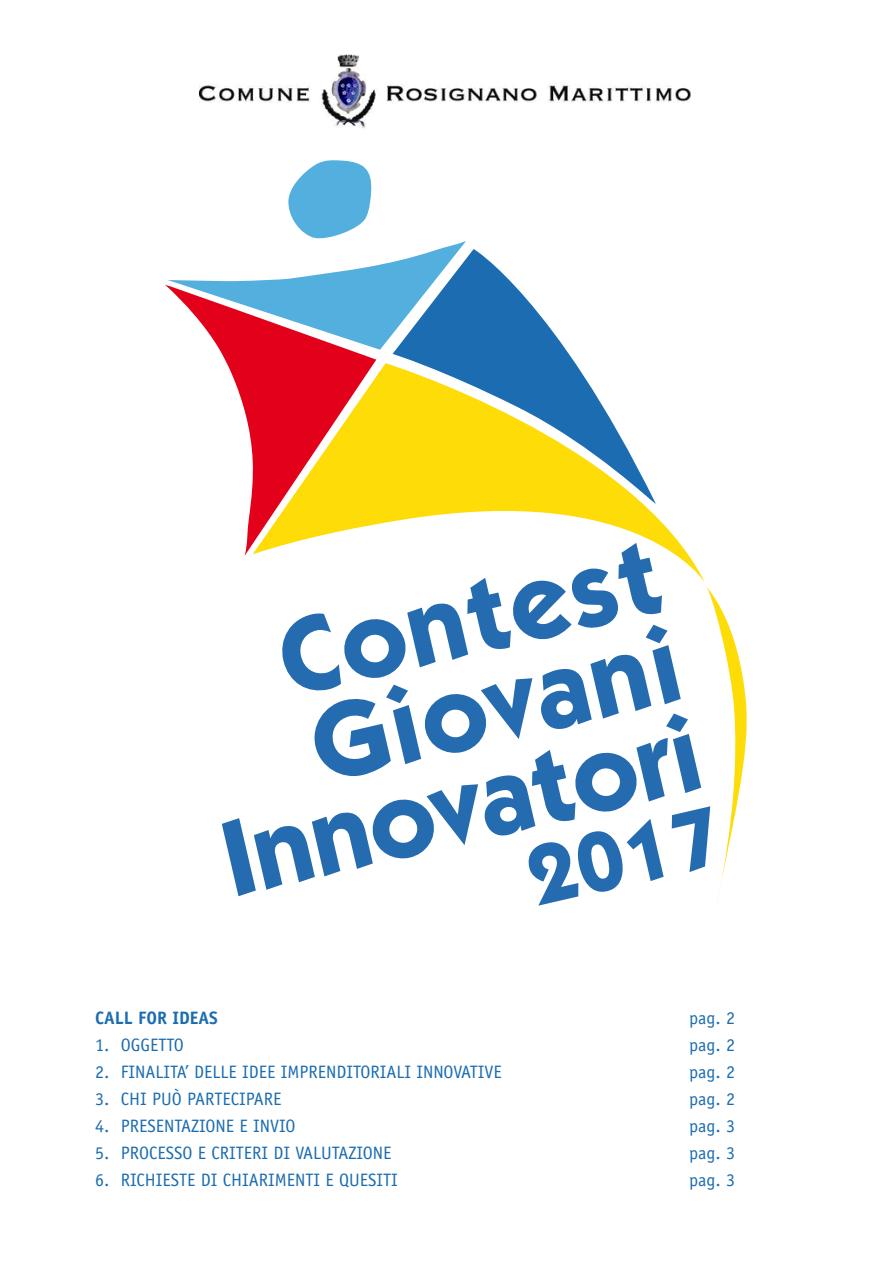
<style>
.page{position:relative;width:893px;height:1263px;background:#fff}
.page>*{position:absolute;margin:0;border:0;box-sizing:border-box;transform-origin:0 0}
.t1{font:18px "Officina Sans";color:#1b6cb0}
.t2{font:18px "Officina Sans";color:#1b6cb0}
.t3{font:700 18px "Officina Sans";color:#1b6cb0}
</style>
<div class="page">
<img style="left:200px;top:54px;width:491px;height:75px">
<svg style="left:165px;top:284px;width:211px;height:272px"></svg>
<svg style="left:393px;top:249px;width:182px;height:114px;fill:#1b6cb0"></svg>
<svg style="left:253px;top:363px;width:452px;height:219px"></svg>
<svg style="left:168px;top:160px;width:298px;height:190px"></svg>
<svg style="left:538px;top:586px;width:209px;height:320px"></svg>
<svg style="left:222px;top:713px;width:479px;height:183px"></svg>
<svg style="left:311px;top:625px;width:370px;height:155px"></svg>
<svg style="left:278px;top:543px;width:384px;height:151px"></svg>
<p class="t3" style="left:95px;top:1007px;width:124px">CALL FOR IDEAS</p>
<p class="t2" style="left:689px;top:1008px;width:47px">pag. 2</p>
<p class="t1" style="left:95px;top:1035px;width:90px">1. OGGETTO</p>
<p class="t2" style="left:689px;top:1035px;width:47px">pag. 2</p>
<p class="t1" style="left:95px;top:1062px;width:408px">2. FINALITA’ DELLE IDEE IMPRENDITORIALI INNOVATIVE</p>
<p class="t2" style="left:689px;top:1062px;width:47px">pag. 2</p>
<p class="t1" style="left:95px;top:1089px;width:188px">3. CHI PUÒ PARTECIPARE</p>
<p class="t2" style="left:689px;top:1089px;width:47px">pag. 2</p>
<p class="t1" style="left:95px;top:1116px;width:202px">4. PRESENTAZIONE E INVIO</p>
<p class="t2" style="left:689px;top:1116px;width:47px">pag. 3</p>
<p class="t1" style="left:95px;top:1143px;width:298px">5. PROCESSO E CRITERI DI VALUTAZIONE</p>
<p class="t2" style="left:689px;top:1143px;width:47px">pag. 3</p>
<p class="t1" style="left:95px;top:1170px;width:304px">6. RICHIESTE DI CHIARIMENTI E QUESITI</p>
<p class="t2" style="left:689px;top:1170px;width:47px">pag. 3</p>
</div>
